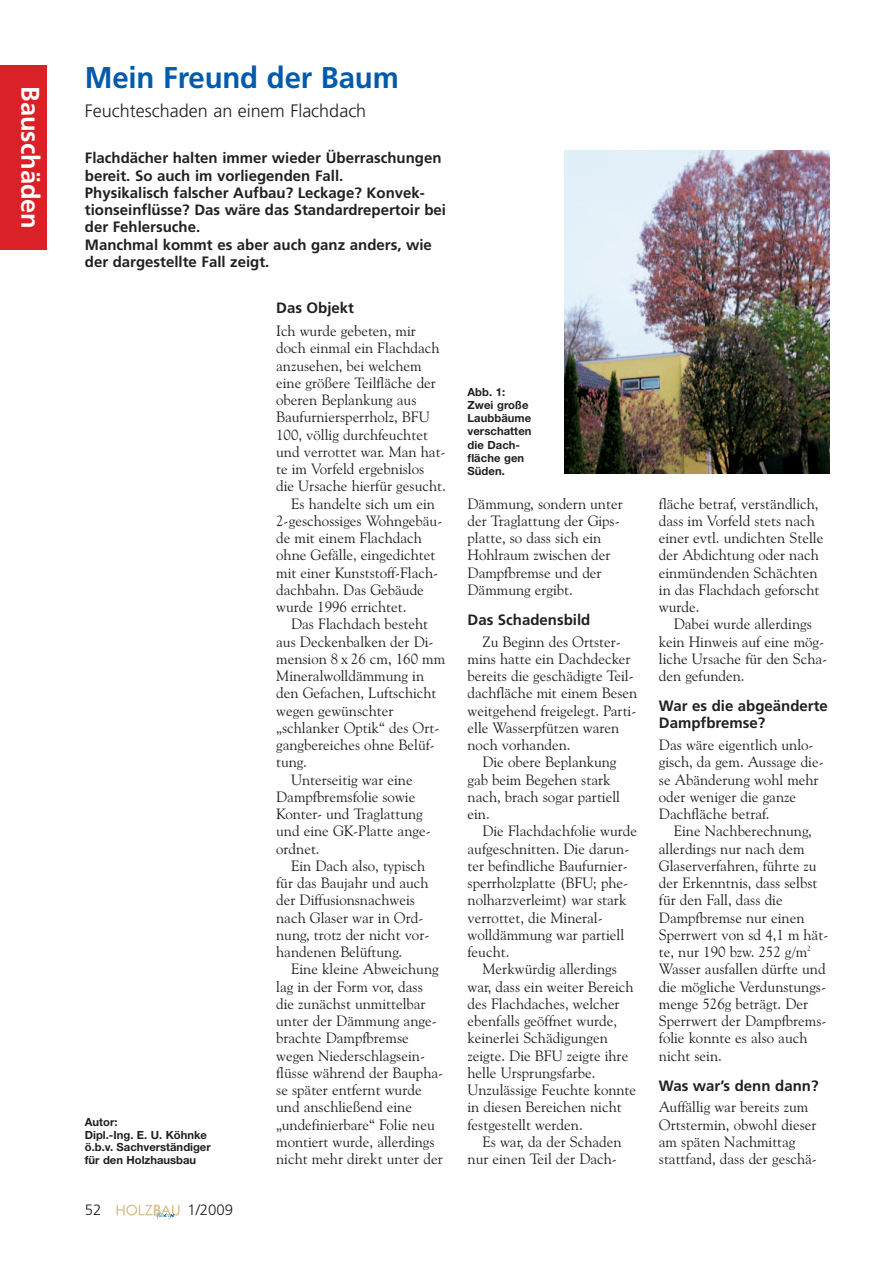
<style>
.page{position:relative;width:893px;height:1263px;background:#fff}
.page>*{position:absolute;margin:0;border:0;box-sizing:border-box;transform-origin:0 0}
.t1{font:700 30px "Frutiger";letter-spacing:-.005em;color:#015aaa}
.t2{font:700 25.5px "Frutiger";color:#fff}
.t3{font:300 18px "Frutiger";color:#231f20}
.t4{font:15px/17.2px "Goudy Old Style BT";color:#231f20}
.t5{font:700 15px/17.2px "Frutiger";color:#231f20}
.t6{font:300 15px "Frutiger";color:#231f20}
.t7{font:700 11.25px/13.2px "Helvetica Neue";color:#231f20}
</style>
<div class="page">
<svg style="left:117px;top:1204px;width:62px;height:15px"></svg>
<div style="left:0;top:65px;width:47px;height:185px;background:#da2128"></div>
<img style="left:564px;top:150px;width:265px;height:324px">
<h2 class="t2" style="left:41px;top:86px;width:145px;rotate:90deg">Bauschäden</h2>
<h1 class="t1" style="left:85px;top:65px;width:316px">Mein Freund der Baum</h1>
<p class="t3" style="left:85px;top:103px;width:283px">Feuchteschaden an einem Flachdach</p>
<p class="t5" style="left:85px;top:151px;width:363px">Flachdächer halten immer wieder Überraschungen bereit. So auch im vorliegenden Fall.<br>Physikalisch falscher Aufbau? Leckage? Konvek&shy;tionseinflüsse? Das wäre das Standardrepertoir bei der Fehlersuche.<br>Manchmal kommt es aber auch ganz anders, wie der dargestellte Fall zeigt.</p>
<p class="t7" style="left:85px;top:1116px;width:127px;line-height:12.8px">Autor:<br>Dipl.-Ing. E. U. Köhnke ö.b.v. Sachverständiger für den Holzhausbau</p>
<p class="t6" style="left:85px;top:1204px;width:18px">52</p>
<p class="t6" style="left:187px;top:1204px;width:47px">1/2009</p>
<p class="t5" style="left:276px;top:300px;width:79px">Das Objekt</p>
<p class="t4" style="left:276px;top:323px;width:141px">Ich wurde gebeten, mir</p>
<p class="t4" style="left:276px;top:340px;width:165px">doch einmal ein Flachdach</p>
<p class="t4" style="left:276px;top:358px;width:147px">anzusehen, bei welchem</p>
<p class="t4" style="left:276px;top:375px;width:161px">eine größere Teilfläche der</p>
<p class="t4" style="left:276px;top:392px;width:142px">oberen Beplankung aus</p>
<p class="t4" style="left:276px;top:409px;width:155px">Baufurniersperrholz, BFU</p>
<p class="t4" style="left:276px;top:427px;width:153px">100, völlig durchfeuchtet</p>
<p class="t4" style="left:276px;top:444px;width:171px">und verrottet war. Man hat-</p>
<p class="t4" style="left:276px;top:461px;width:150px">te im Vorfeld ergebnislos</p>
<p class="t4" style="left:276px;top:478px;width:171px">die Ursache hierfür gesucht.</p>
<p class="t4" style="left:291px;top:496px;width:145px">Es handelte sich um ein</p>
<p class="t4" style="left:276px;top:513px;width:168px">2-geschossiges Wohngebäu-</p>
<p class="t4" style="left:276px;top:530px;width:147px">de mit einem Flachdach</p>
<p class="t4" style="left:276px;top:547px;width:161px">ohne Gefälle, eingedichtet</p>
<p class="t4" style="left:276px;top:565px;width:164px">mit einer Kunststoff-Flach-</p>
<p class="t4" style="left:276px;top:582px;width:149px">dachbahn. Das Gebäude</p>
<p class="t4" style="left:276px;top:599px;width:132px">wurde 1996 errichtet.</p>
<p class="t4" style="left:291px;top:616px;width:139px">Das Flachdach besteht</p>
<p class="t4" style="left:276px;top:634px;width:159px">aus Deckenbalken der Di-</p>
<p class="t4" style="left:276px;top:651px;width:170px">mension 8 x 26 cm, 160 mm</p>
<p class="t4" style="left:276px;top:668px;width:149px">Mineralwolldämmung in</p>
<p class="t4" style="left:276px;top:685px;width:162px">den Gefachen, Luftschicht</p>
<p class="t4" style="left:276px;top:703px;width:119px">wegen gewünschter</p>
<p class="t4" style="left:276px;top:720px;width:165px">„schlanker Optik“ des Ort-</p>
<p class="t4" style="left:276px;top:737px;width:160px">gangbereiches ohne Belüf-</p>
<p class="t4" style="left:276px;top:754px;width:32px">tung.</p>
<p class="t4" style="left:291px;top:772px;width:123px">Unterseitig war eine</p>
<p class="t4" style="left:276px;top:789px;width:141px">Dampfbremsfolie sowie</p>
<p class="t4" style="left:276px;top:806px;width:148px">Konter- und Traglattung</p>
<p class="t4" style="left:276px;top:823px;width:156px">und eine GK-Platte ange-</p>
<p class="t4" style="left:276px;top:841px;width:45px">ordnet.</p>
<p class="t4" style="left:291px;top:858px;width:136px">Ein Dach also, typisch</p>
<p class="t4" style="left:276px;top:875px;width:154px">für das Baujahr und auch</p>
<p class="t4" style="left:276px;top:892px;width:140px">der Diffusionsnachweis</p>
<p class="t4" style="left:276px;top:910px;width:149px">nach Glaser war in Ord-</p>
<p class="t4" style="left:276px;top:927px;width:155px">nung, trotz der nicht vor-</p>
<p class="t4" style="left:276px;top:944px;width:127px">handenen Belüftung.</p>
<p class="t4" style="left:291px;top:961px;width:149px">Eine kleine Abweichung</p>
<p class="t4" style="left:276px;top:979px;width:148px">lag in der Form vor, dass</p>
<p class="t4" style="left:276px;top:996px;width:151px">die zunächst unmittelbar</p>
<p class="t4" style="left:276px;top:1013px;width:162px">unter der Dämmung ange-</p>
<p class="t4" style="left:276px;top:1030px;width:134px">brachte Dampfbremse</p>
<p class="t4" style="left:276px;top:1048px;width:150px">wegen Niederschlagsein-</p>
<p class="t4" style="left:276px;top:1065px;width:168px">flüsse während der Baupha-</p>
<p class="t4" style="left:276px;top:1082px;width:147px">se später entfernt wurde</p>
<p class="t4" style="left:276px;top:1099px;width:137px">und anschließend eine</p>
<p class="t4" style="left:276px;top:1117px;width:160px">„undefinierbare“ Folie neu</p>
<p class="t4" style="left:276px;top:1134px;width:160px">montiert wurde, allerdings</p>
<p class="t4" style="left:276px;top:1151px;width:168px">nicht mehr direkt unter der</p>
<p class="t7" style="left:468px;top:386px;width:65px">Abb. 1:<br>Zwei große<br>Laubbäume verschatten die Dach&shy;fläche gen<br>Süden.</p>
<p class="t4" style="left:468px;top:496px;width:157px">Dämmung, sondern unter der Traglattung der Gips&shy;platte, so dass sich ein<br>Hohlraum zwischen der<br>Dampfbremse und der<br>Dämmung ergibt.</p>
<p class="t5" style="left:468px;top:612px;width:124px">Das Schadensbild</p>
<p class="t4" style="left:468px;top:634px;width:171px;text-indent:15px">Zu Beginn des Ortster&shy;mins hatte ein Dachdecker bereits die geschädigte Teil&shy;dachfläche mit einem Besen weitgehend freigelegt. Parti&shy;elle Wasserpfützen waren noch vorhanden.</p>
<p class="t4" style="left:468px;top:754px;width:154px;text-indent:15px">Die obere Beplankung gab beim Begehen stark nach, brach sogar partiell ein.</p>
<p class="t4" style="left:468px;top:823px;width:171px;text-indent:15px">Die Flachdachfolie wurde aufgeschnitten. Die darun&shy;ter befindliche Baufurnier&shy;sperrholzplatte (BFU; phe&shy;nolharzverleimt) war stark verrottet, die Mineral&shy;wolldämmung war partiell feucht.</p>
<p class="t4" style="left:468px;top:961px;width:170px;text-indent:15px">Merkwürdig allerdings war, dass ein weiter Bereich des Flachdaches, welcher ebenfalls geöffnet wurde, keinerlei Schädigungen zeigte. Die BFU zeigte ihre helle Ursprungsfarbe.<br>Unzulässige Feuchte konnte in diesen Bereichen nicht festgestellt werden.</p>
<p class="t4" style="left:468px;top:1134px;width:156px;text-indent:15px">Es war, da der Schaden nur einen Teil der Dach-</p>
<p class="t4" style="left:659px;top:496px;width:166px">fläche betraf, verständlich, dass im Vorfeld stets nach einer evtl. undichten Stelle der Abdichtung oder nach einmündenden Schächten in das Flachdach geforscht wurde.</p>
<p class="t4" style="left:659px;top:616px;width:170px;text-indent:15px">Dabei wurde allerdings kein Hinweis auf eine mög&shy;liche Ursache für den Scha&shy;den gefunden.</p>
<p class="t5" style="left:659px;top:698px;width:171px">War es die abgeänderte<br>Dampfbremse?</p>
<p class="t4" style="left:659px;top:737px;width:166px">Das wäre eigentlich unlo&shy;gisch, da gem. Aussage die&shy;se Abänderung wohl mehr oder weniger die ganze<br>Dachfläche betraf.</p>
<p class="t4" style="left:659px;top:823px;width:171px;text-indent:15px">Eine Nachberechnung, allerdings nur nach dem<br>Glaserverfahren, führte zu der Erkenntnis, dass selbst für den Fall, dass die<br>Dampfbremse nur einen<br>Sperrwert von sd 4,1 m hät&shy;te, nur 190 bzw. 252 g/m<sup>2<br></sup>Wasser ausfallen dürfte und die mögliche Verdunstungs&shy;menge 526g beträgt. Der<br>Sperrwert der Dampfbrems&shy;folie konnte es also auch nicht sein.</p>
<p class="t5" style="left:659px;top:1078px;width:161px">Was war’s denn dann?</p>
<p class="t4" style="left:659px;top:1099px;width:159px">Auffällig war bereits zum<br>Ortstermin, obwohl dieser am späten Nachmittag stattfand, dass der geschä-</p>
</div>
